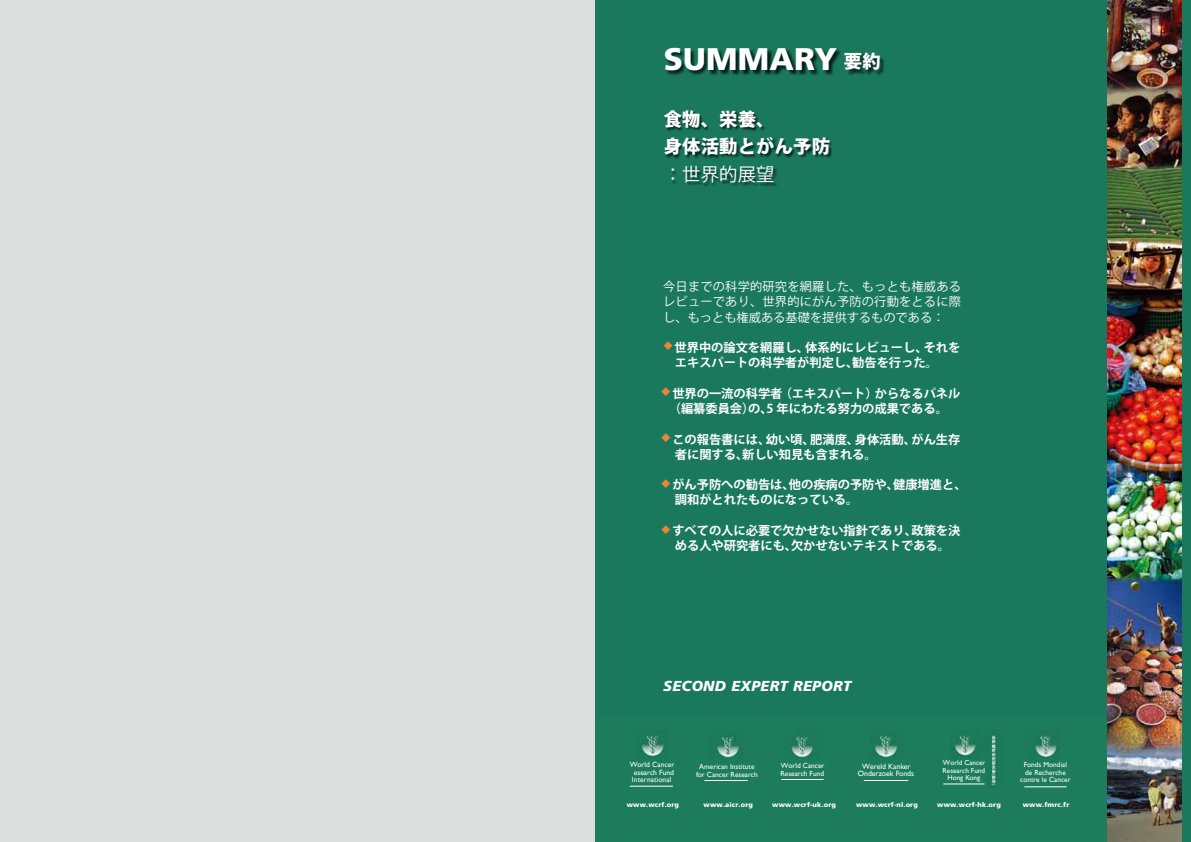
<style>
.page{position:relative;width:1191px;height:842px;background:#fff}
.page>*{position:absolute;margin:0;border:0;box-sizing:border-box;transform-origin:0 0}
.t1{font:900 31.3px "Frutiger LT Std";letter-spacing:.01em;color:#fff}
.t2{font:800 18.3px/27.8px "Koz Go Pro";letter-spacing:.01em;color:#fff}
.t3{font:18.3px "Koz Go Pro";letter-spacing:.01em;color:#fff}
.t4{font:italic 900 14.4px "Frutiger LT Std";letter-spacing:.025em;color:#fff}
.t5{font:700 12.2px/15.3px "Koz Go Pro";color:#fff}
.t6{font:12.2px/15.3px "Koz Go Pro";letter-spacing:.015em;color:#fff;text-align:justify}
.t7{font:7.7px/7.7px "Gill Sans";color:#fff;text-align:center}
.t8{font:7.5px/7.6px "Gill Sans";color:#fff;text-align:center}
.t9{font:7.4px/7.4px "Gill Sans";color:#fff}
.t10{font:7.3px/7.4px "Gill Sans";color:#fff;text-align:center}
.t11{font:7.2px/7.2px "Gill Sans";color:#fff;text-align:center}
.t12{font:900 6.7px "Frutiger LT Std";letter-spacing:.025em;color:#fff}
.s1{font-family:"Koz Go Pro";font-weight:800;font-size:18.3px}
</style>
<div class="page">
<div style="left:0;top:1px;width:595px;height:841px;background:#dcdddd"></div>
<div style="left:595px;top:1px;width:595px;height:841px;background:#1a795d"></div>
<img style="left:629px;top:734px;width:438px;height:54px">
<hr style="left:1024px;top:787px;width:42px;height:1px;background:#fff">
<hr style="left:781px;top:779px;width:42px;height:1px;background:#fff">
<hr style="left:943px;top:784px;width:41px;height:1px;background:#fff">
<hr style="left:629px;top:786px;width:44px;height:1px;background:#fff">
<hr style="left:864px;top:780px;width:44px;height:1px;background:#fff">
<hr style="left:704px;top:780px;width:43px;height:1px;background:#fff">
<img style="left:664px;top:111px;width:168px;height:76px">
<img style="left:1108px;top:1px;width:73px;height:841px">
<img style="left:666px;top:49px;width:175px;height:26px">
<img style="left:847px;top:54px;width:37px;height:21px">
<h1 class="t1" style="left:663px;top:40px;width:218px">SUMMARY <span class="s1">要約</span></h1>
<h2 class="t2" style="left:663px;top:106px;width:168px">食物、栄養、<br>身体活動とがん予防</h2>
<h2 class="t3" style="left:663px;top:163px;width:112px">：世界的展望</h2>
<p class="t6" style="left:663px;top:279px;width:299px">今日までの科学的研究を網羅した、もっとも権威あるレビューであり、世界的にがん予防の行動をとるに際し、もっとも権威ある基礎を提供するものである：</p>
<p class="t5" style="left:675px;top:340px;width:287px;text-indent:-11px"><sup>◆</sup> 世界中の論文を網羅し、体系的にレビューし、それをエキスパートの科学者が判定し、勧告を行った。</p>
<p class="t5" style="left:661px;top:386px;width:300px;text-align:center"><sup>◆</sup> 世界の一流の科学者（エキスパート）からなるパネル（編纂委員会）の、5 年にわたる努力の成果である。</p>
<p class="t5" style="left:675px;top:432px;width:287px;text-indent:-13px"><sup>◆</sup> この報告書には、幼い頃、肥満度、身体活動、がん生存者に関する、新しい知見も含まれる。</p>
<p class="t5" style="left:675px;top:477px;width:293px;text-indent:-13px"><sup>◆</sup> がん予防への勧告は、他の疾病の予防や、健康増進と、調和がとれたものになっている。</p>
<p class="t5" style="left:661px;top:523px;width:300px;text-align:center"><sup>◆</sup> すべての人に必要で欠かせない指針であり、政策を決める人や研究者にも、欠かせないテキストである。</p>
<p class="t4" style="left:663px;top:677px;width:189px">SECOND EXPERT REPORT</p>
<p class="t9" style="left:780px;top:762px;width:46px">World Cancer<br>Research Fund</p>
<p class="t11" style="left:942px;top:759px;width:44px">World Cancer<br>Research Fund<br>Hong Kong</p>
<p class="t8" style="left:629px;top:760px;width:46px">World Cancer esearch Fund<br>International</p>
<p class="t7" style="left:857px;top:762px;width:58px">Wereld Kanker<br>Onderzoek Fonds</p>
<p class="t9" style="left:696px;top:763px;width:63px;text-align:center">American Institute for Cancer Research</p>
<p class="t10" style="left:1020px;top:761px;width:52px">Fonds Mondial de Recherche contre le Cancer</p>
<p class="t12" style="left:627px;top:801px;width:54px">www.wcrf.org</p>
<p class="t12" style="left:703px;top:801px;width:51px">www.aicr.org</p>
<p class="t12" style="left:772px;top:801px;width:65px">www.wcrf-uk.org</p>
<p class="t12" style="left:856px;top:801px;width:63px">www.wcrf-nl.org</p>
<p class="t12" style="left:937px;top:801px;width:65px">www.wcrf-hk.org</p>
<p class="t12" style="left:1022px;top:801px;width:48px">www.fmrc.fr</p>
</div>
